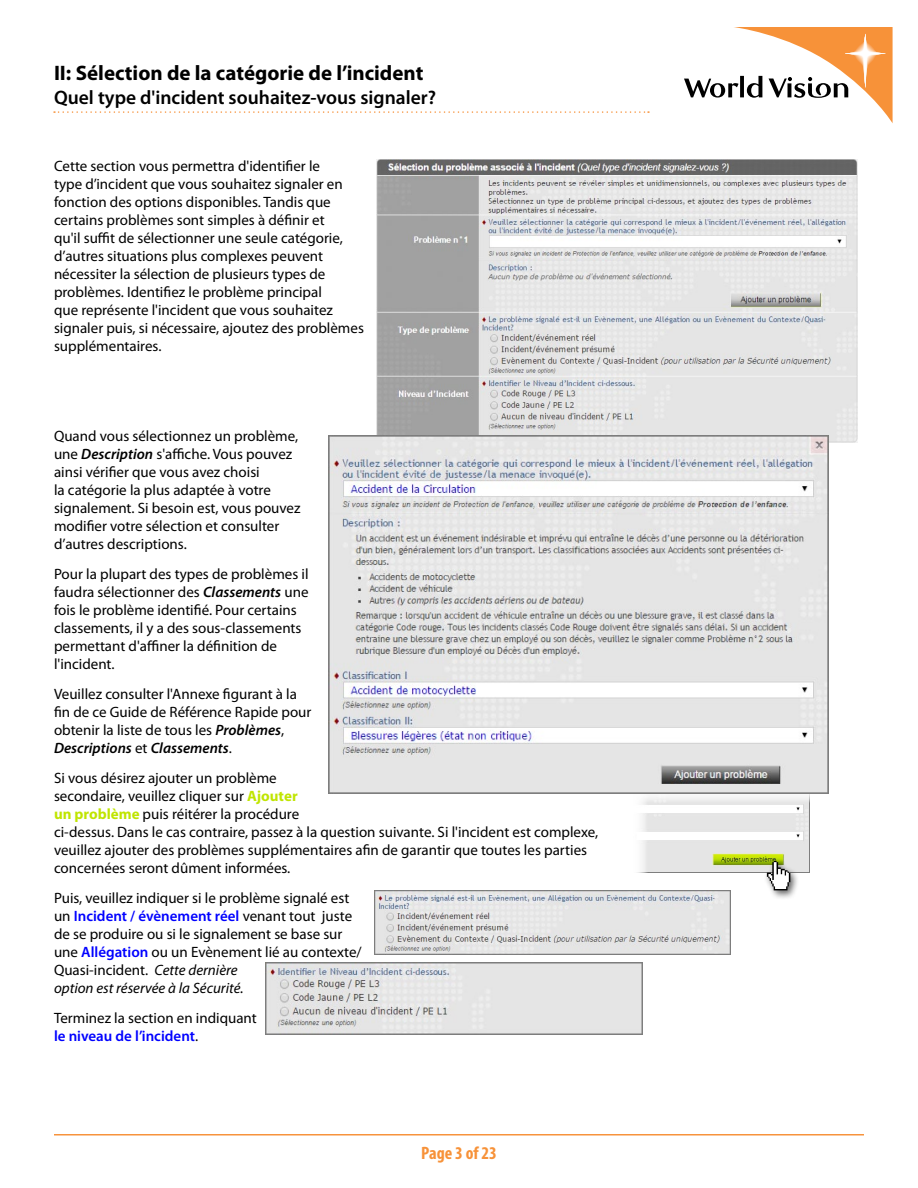
<style>
.page{position:relative;width:918px;height:1188px;background:#fff}
.page>*{position:absolute;margin:0;border:0;box-sizing:border-box;transform-origin:0 0}
.t1{font:700 21px "Myriad Pro";color:#000}
.t2{font:600 19.5px "Myriad Pro";color:#000}
.t3{font:700 condensed 18px "Myriad Pro";color:#f79239}
.t4{font:15px/18px "Myriad Pro";color:#000}
.s1{font-weight:600;font-style:italic}
.s2{font-weight:700;color:#c0e501}
.s3{font-weight:600;color:#00f}
.s4{font-style:italic}
</style>
<div class="page">
<svg style="left:684px;top:27px;width:209px;height:96px"></svg>
<hr style="left:54px;top:1134px;width:810px;height:2px;background:#f7933c">
<svg style="left:54px;top:111px;width:595px;height:2px"></svg>
<img style="left:376px;top:159px;width:482px;height:283px">
<img style="left:375px;top:890px;width:356px;height:65px">
<img style="left:266px;top:963px;width:377px;height:71px">
<img style="left:637px;top:797px;width:172px;height:76px">
<div style="left:763px;top:857px;width:37px;height:43px;background:#000;opacity:.6"></div>
<svg style="left:767px;top:861px;width:23px;height:29px"></svg>
<img style="left:329px;top:435px;width:499px;height:359px">
<h1 class="t1" style="left:54px;top:60px;width:371px">II: Sélection de la catégorie de l’incident</h1>
<h2 class="t2" style="left:54px;top:85px;width:384px">Quel type d'incident souhaitez-vous signaler?</h2>
<p class="t4" style="left:54px;top:157px;width:311px">Cette section vous permettra d'identifier le<br>type d’incident que vous souhaitez signaler en fonction des options disponibles. Tandis que certains problèmes sont simples à définir et<br>qu'il suffit de sélectionner une seule catégorie, d’autres situations plus complexes peuvent nécessiter la sélection de plusieurs types de problèmes. Identifiez le problème principal<br>que représente l'incident que vous souhaitez signaler puis, si nécessaire, ajoutez des problèmes supplémentaires.</p>
<p class="t4" style="left:54px;top:427px;width:248px">Quand vous sélectionnez un problème, une <span class="s1">Description</span> s'affiche. Vous pouvez ainsi vérifier que vous avez choisi<br>la catégorie la plus adaptée à votre signalement. Si besoin est, vous pouvez modifier votre sélection et consulter d’autres descriptions.</p>
<p class="t4" style="left:54px;top:565px;width:256px">Pour la plupart des types de problèmes il faudra sélectionner des <span class="s1">Classements</span> une fois le problème identifié. Pour certains classements, il y a des sous-classements permettant d'affiner la définition de l'incident.</p>
<p class="t4" style="left:54px;top:685px;width:259px">Veuillez consulter l'Annexe figurant à la fin de ce Guide de Référence Rapide pour obtenir la liste de tous les <span class="s1">Problèmes</span>, <span class="s1">Descriptions</span> et <span class="s1">Classements</span>.</p>
<p class="t4" style="left:54px;top:769px;width:546px">Si vous désirez ajouter un problème<br>secondaire, veuillez cliquer sur <span class="s2">Ajouter<br>un problème</span> puis réitérer la procédure<br>ci-dessus. Dans le cas contraire, passez à la question suivante. Si l'incident est complexe, veuillez ajouter des problèmes supplémentaires afin de garantir que toutes les parties concernées seront dûment informées.</p>
<p class="t4" style="left:54px;top:889px;width:309px">Puis, veuillez indiquer si le problème signalé est un <span class="s3">Incident / évènement réel</span> venant tout juste de se produire ou si le signalement se base sur une <span class="s3">Allégation</span> ou un Evènement lié au contexte/ Quasi-incident. <span class="s4">Cette dernière<br>option est réservée à la Sécurité.</span></p>
<p class="t4" style="left:54px;top:1009px;width:204px">Terminez la section en indiquant <span class="s3">le niveau de l’incident</span>.</p>
<p class="t3" style="left:421px;top:1141px;width:77px">Page 3 of 23</p>
</div>
